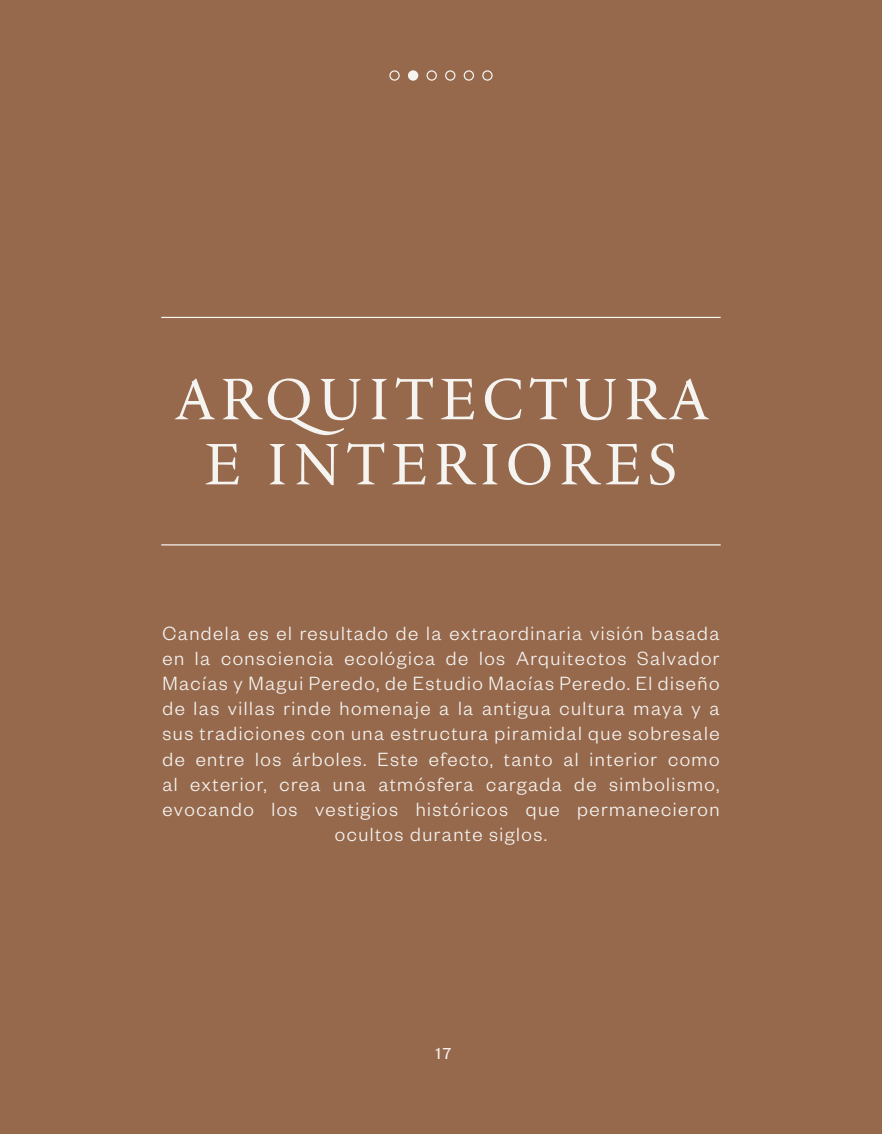
<style>
.page{position:relative;width:882px;height:1134px;background:#96694d}
.page>*{position:absolute;margin:0;border:0;box-sizing:border-box;transform-origin:0 0}
.t1{font:63px/65.1px "Practice";letter-spacing:.09em;color:#f5f4f1;text-align:center}
.t2{font:300 21px/25.2px "Founders Grotesk";letter-spacing:.07em;color:#f5f4f1;text-align:center}
.t3{font:17.5px "Founders Grotesk";color:#f5f4f1}
</style>
<div class="page">
<hr style="left:161px;top:317px;width:560px;height:1px;background:#f5f4f1">
<hr style="left:161px;top:544px;width:560px;height:2px;background:#f5f4f1">
<div style="left:389px;top:70px;width:11px;height:11px;border:1px solid #f5f4f1;border-radius:50%"></div>
<div style="left:408px;top:70px;width:10px;height:11px;background:#f5f4f1;border-radius:50%"></div>
<div style="left:427px;top:70px;width:10px;height:11px;border:1px solid #f5f4f1;border-radius:50%"></div>
<div style="left:445px;top:70px;width:10px;height:11px;border:1px solid #f5f4f1;border-radius:50%"></div>
<div style="left:464px;top:70px;width:10px;height:11px;border:1px solid #f5f4f1;border-radius:50%"></div>
<div style="left:482px;top:70px;width:11px;height:11px;border:1px solid #f5f4f1;border-radius:50%"></div>
<h1 class="t1" style="left:176px;top:365px;width:534px">ARQUITECTURA<br>E INTERIORES</h1>
<p class="t2" style="left:162px;top:619px;width:559px">Candela es el resultado de la extraordinaria visión basada en la consciencia ecológica de los Arquitectos Salvador Macías y Magui Peredo, de Estudio Macías Peredo. El diseño de las villas rinde homenaje a la antigua cultura maya y a sus tradiciones con una estructura piramidal que sobresale de entre los árboles. Este efecto, tanto al interior como al exterior, crea una atmósfera cargada de simbolismo, evocando los vestigios históricos que permanecieron ocultos durante siglos.</p>
<p class="t3" style="left:436px;top:1043px;width:17px">17</p>
</div>
